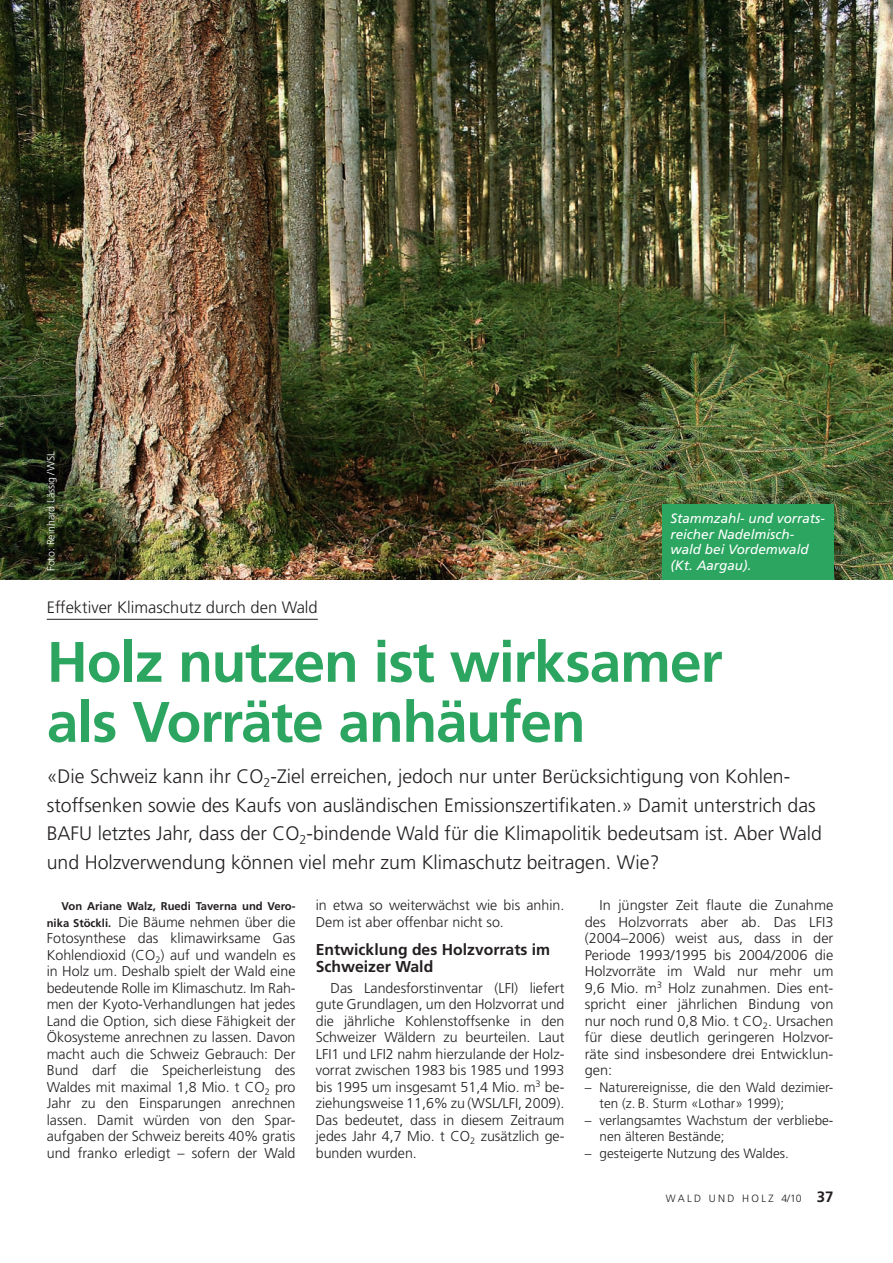
<style>
.page{position:relative;width:893px;height:1263px;background:#fff}
.page>*{position:absolute;margin:0;border:0;box-sizing:border-box;transform-origin:0 0}
._02_Titel_38pt{font:700 57px/60px "Frutiger LT Std";letter-spacing:-.02em;color:#2ca560}
._03_lead_13pt{font:300 19.5px/28.5px "Frutiger LT Std";color:#231f20}
._01_spitzmarke{font:300 16.5px "Frutiger LT Std";color:#231f20}
._05_ut{font:700 15.75px/17.2px "Frutiger LT Std";color:#231f20}
._04_grundtext{font:300 14.25px/16.5px "Frutiger LT Std";color:#231f20;text-align:justify}
._04_autor{font:300 14.25px/16.5px "Frutiger LT Std";color:#231f20}
._07_-_Aufz{font:300 13.5px/16.5px "Frutiger LT Std";color:#231f20}
._06_legende{font:italic 13.5px/15.8px "Frutiger LT Std";color:#fff}
._04_autor-2{font:700 11.25px "Frutiger LT Std";color:#231f20}
._06_fotohinweis{font:300 10.5px "Frutiger LT Std";color:#fff}
.t1{font:300 10.5px "Frutiger LT Std";letter-spacing:.225em;color:#231f20}
.s1{font-weight:700;font-size:11.25px}
.s2{font-weight:700;font-size:15px}
</style>
<div class="page">
<img style="left:0;top:0;width:893px;height:580px">
<hr style="left:47px;top:619px;width:271px;height:1px;background:#231f20">
<div style="left:662px;top:504px;width:171px;height:76px;background:#2ca560"></div>
<p class="_06_fotohinweis" style="left:45px;top:571px;width:121px;rotate:-90deg">Foto: Reinhard Lässig/WSL</p>
<p class="_06_legende" style="left:670px;top:510px;width:155px">Stammzahl- und vorrats&shy;reicher Nadelmisch&shy;wald bei Vordemwald</p>
<p class="_06_legende" style="left:670px;top:558px;width:83px">(Kt. Aargau).</p>
<p class="_01_spitzmarke" style="left:47px;top:598px;width:273px">Effektiver Klimaschutz durch den Wald</p>
<p class="_02_Titel_38pt" style="left:47px;top:632px;width:677px">Holz nutzen ist wirksamer als Vorräte anhäufen</p>
<p class="_03_lead_13pt" style="left:47px;top:762px;width:777px">«Die Schweiz kann ihr CO<sub>2</sub>-Ziel erreichen, jedoch nur unter Berücksichtigung von Kohlen&shy;stoffsenken sowie des Kaufs von ausländischen Emissionszertifikaten.» Damit unterstrich das BAFU letztes Jahr, dass der CO<sub>2</sub>-bindende Wald für die Klimapolitik bedeutsam ist. Aber Wald und Holzverwendung können viel mehr zum Klimaschutz beitragen. Wie?</p>
<p class="_04_autor" style="left:316px;top:897px;width:250px">in etwa so weiterwächst wie bis anhin.<br>Dem ist aber offenbar nicht so.</p>
<p class="_05_ut" style="left:316px;top:941px;width:236px">Entwicklung des Holzvorrats im<br>Schweizer Wald</p>
<p class="_04_grundtext" style="left:316px;top:980px;width:250px;text-indent:15px">Das Landesforstinventar (LFI) liefert gute Grundlagen, um den Holzvorrat und die jährliche Kohlenstoffsenke in den Schweizer Wäldern zu beurteilen. Laut LFI1 und LFI2 nahm hierzulande der Holz&shy;vorrat zwischen 1983 bis 1985 und 1993 bis 1995 um insgesamt 51,4 Mio. m<sup>3</sup> be&shy;ziehungsweise 11,6% zu (WSL/LFI, 2009).<br>Das bedeutet, dass in diesem Zeitraum jedes Jahr 4,7 Mio. t CO<sub>2</sub> zusätzlich ge&shy;bunden wurden.</p>
<p class="_04_grundtext" style="left:585px;top:897px;width:250px;text-indent:15px">In jüngster Zeit flaute die Zunahme des Holzvorrats aber ab. Das LFI3 (2004–2006) weist aus, dass in der Periode 1993/1995 bis 2004/2006 die Holzvorräte im Wald nur mehr um 9,6 Mio. m<sup>3</sup> Holz zunahmen. Dies ent&shy;spricht einer jährlichen Bindung von nur noch rund 0,8 Mio. t CO<sub>2</sub>. Ursachen für diese deutlich geringeren Holzvor&shy;räte sind insbesondere drei Entwicklun&shy;gen:</p>
<p class="_07_-_Aufz" style="left:600px;top:1079px;width:235px;text-indent:-15px">– Naturereignisse, die den Wald dezimier&shy;ten (z. B. Sturm «Lothar» 1999);</p>
<p class="_07_-_Aufz" style="left:600px;top:1112px;width:235px;text-indent:-15px">– verlangsamtes Wachstum der verbliebe&shy;nen älteren Bestände;</p>
<p class="_07_-_Aufz" style="left:585px;top:1145px;width:206px">– gesteigerte Nutzung des Waldes.</p>
<p class="_04_autor-2" style="left:62px;top:900px;width:235px">Von Ariane Walz, Ruedi Taverna und Vero-</p>
<p class="_04_autor" style="left:47px;top:914px;width:250px;text-align:justify"><span class="s1">nika Stöckli.</span> Die Bäume nehmen über die Fotosynthese das klimawirksame Gas Kohlendioxid (CO<sub>2</sub>) auf und wandeln es in Holz um. Deshalb spielt der Wald eine bedeutende Rolle im Klimaschutz. Im Rah&shy;men der Kyoto-Verhandlungen hat jedes Land die Option, sich diese Fähigkeit der Ökosysteme anrechnen zu lassen. Davon macht auch die Schweiz Gebrauch: Der Bund darf die Speicherleistung des Waldes mit maximal 1,8 Mio. t CO<sub>2</sub> pro Jahr zu den Einsparungen anrechnen lassen. Damit würden von den Spar&shy;aufgaben der Schweiz bereits 40% gratis und franko erledigt – sofern der Wald</p>
<p class="t1" style="left:666px;top:1192px;width:169px">WALD UND HOLZ 4/10 <span class="s2">37</span></p>
</div>
